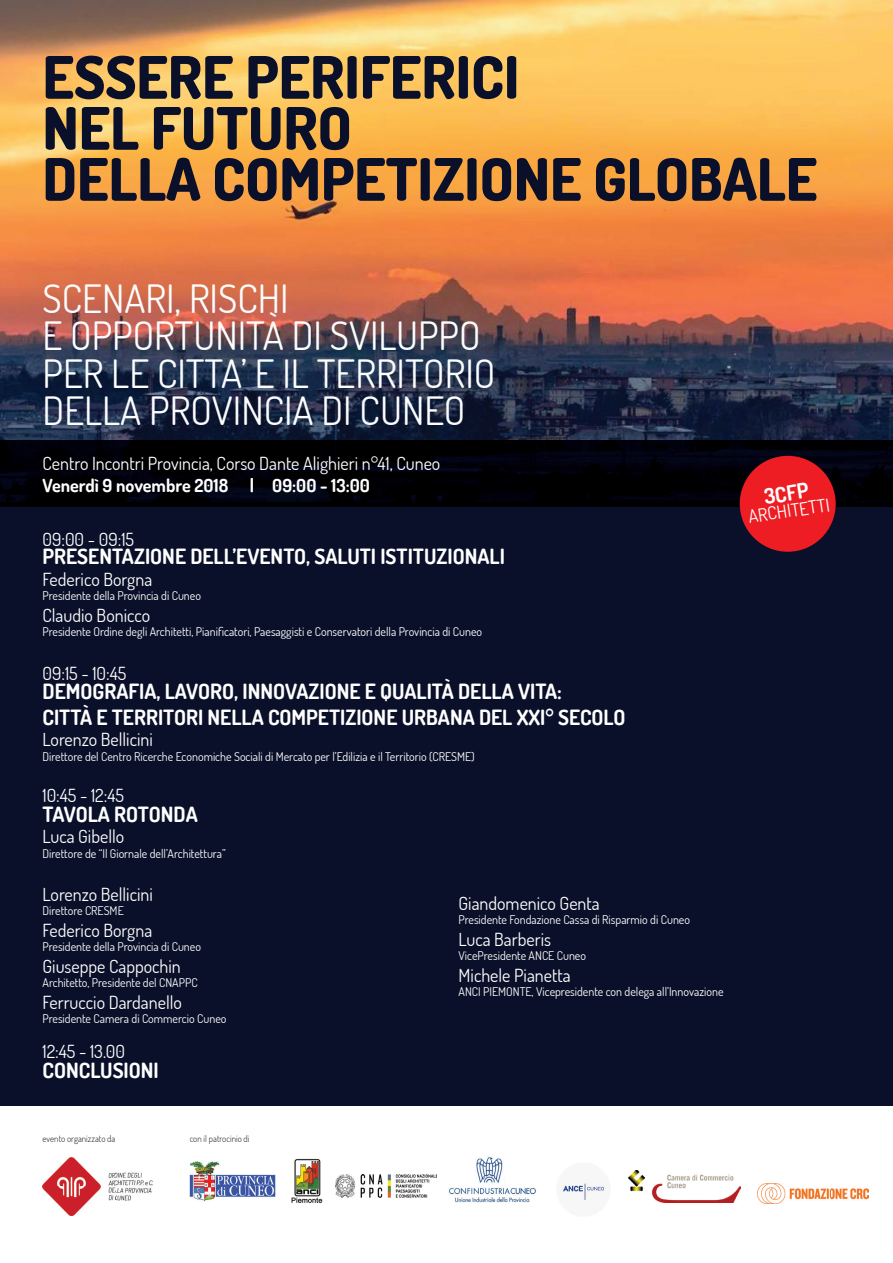
<style>
.page{position:relative;width:893px;height:1263px;background:#fff}
.page>*{position:absolute;margin:0;border:0;box-sizing:border-box;transform-origin:0 0}
.t1{font:800 58.5px/51px "Dosis";color:#0a1029}
.t2{font:39px/37.5px "Dosis";color:#fbfcfe}
.t3{font:700 21px/25.2px "Dosis";color:#fff}
.t4{font:18px "Dosis";color:#fff}
.t5{font:700 18px "Dosis";color:#fff}
.t6{font:12px "Dosis";color:#fff}
.t7{font:300 9px "Dosis";color:#231f20}
</style>
<div class="page">
<div style="left:0;top:502px;width:893px;height:603px;background:#0a1029"></div>
<img style="left:0;top:0;width:893px;height:441px">
<img style="left:43px;top:1157px;width:109px;height:58px">
<img style="left:189px;top:1161px;width:87px;height:41px">
<img style="left:291px;top:1158px;width:32px;height:45px">
<img style="left:561px;top:1182px;width:45px;height:19px">
<img style="left:628px;top:1170px;width:112px;height:32px">
<img style="left:757px;top:1184px;width:111px;height:19px">
<img style="left:449px;top:1187px;width:87px;height:8px">
<img style="left:455px;top:1197px;width:75px;height:6px">
<img style="left:476px;top:1157px;width:27px;height:26px">
<img style="left:335px;top:1175px;width:102px;height:23px">
<div style="left:0;top:502px;width:893px;height:5px;background:#000"></div>
<img style="left:0;top:441px;width:893px;height:61px">
<div style="left:740px;top:456px;width:96px;height:96px;background:#ee1d23;border-radius:50%"></div>
<h1 class="t1" style="left:43px;top:50px;width:776px">ESSERE PERIFERICI<br>NEL FUTURO<br>DELLA COMPETIZIONE GLOBALE</h1>
<h2 class="t2" style="left:43px;top:279px;width:454px">SCENARI, RISCHI<br>E OPPORTUNITÀ DI SVILUPPO<br>PER LE CITTA’ E IL TERRITORIO<br>DELLA PROVINCIA DI CUNEO</h2>
<h3 class="t4" style="left:43px;top:451px;width:399px">Centro Incontri Provincia, Corso Dante Alighieri n°41, Cuneo</h3>
<h3 class="t5" style="left:43px;top:473px;width:329px">Venerdì 9 novembre 2018 | 09:00 - 13:00</h3>
<h3 class="t4" style="left:43px;top:527px;width:93px">09:00 - 09:15</h3>
<h3 class="t3" style="left:43px;top:543px;width:464px">PRESENTAZIONE DELL’EVENTO, SALUTI ISTITUZIONALI</h3>
<h3 class="t4" style="left:43px;top:567px;width:111px">Federico Borgna</h3>
<p class="t6" style="left:43px;top:588px;width:160px">Presidente della Provincia di Cuneo</p>
<h3 class="t4" style="left:43px;top:603px;width:109px">Claudio Bonicco</h3>
<p class="t6" style="left:43px;top:624px;width:441px">Presidente Ordine degli Architetti, Pianificatori, Paesaggisti e Conservatori della Provincia di Cuneo</p>
<h3 class="t4" style="left:43px;top:661px;width:85px">09:15 - 10:45</h3>
<h3 class="t3" style="left:43px;top:678px;width:584px">DEMOGRAFIA, LAVORO, INNOVAZIONE E QUALITÀ DELLA VITA:<br>CITTÀ E TERRITORI NELLA COMPETIZIONE URBANA DEL XXI° SECOLO</h3>
<h3 class="t4" style="left:43px;top:728px;width:112px">Lorenzo Bellicini</h3>
<p class="t6" style="left:43px;top:748px;width:434px">Direttore del Centro Ricerche Economiche Sociali di Mercato per l’Edilizia e il Territorio (CRESME)</p>
<h3 class="t4" style="left:43px;top:784px;width:83px">10:45 - 12:45</h3>
<h3 class="t3" style="left:43px;top:801px;width:157px">TAVOLA ROTONDA</h3>
<h3 class="t4" style="left:43px;top:825px;width:83px">Luca Gibello</h3>
<p class="t6" style="left:43px;top:845px;width:185px">Direttore de “Il Giornale dell’Architettura”</p>
<h3 class="t4" style="left:43px;top:882px;width:112px">Lorenzo Bellicini</h3>
<p class="t6" style="left:43px;top:903px;width:83px">Direttore CRESME</p>
<h3 class="t4" style="left:43px;top:918px;width:111px">Federico Borgna</h3>
<p class="t6" style="left:43px;top:939px;width:160px">Presidente della Provincia di Cuneo</p>
<h3 class="t4" style="left:43px;top:954px;width:140px">Giuseppe Cappochin</h3>
<p class="t6" style="left:43px;top:975px;width:157px">Architetto, Presidente del CNAPPC</p>
<h3 class="t4" style="left:43px;top:990px;width:141px">Ferruccio Dardanello</h3>
<p class="t6" style="left:43px;top:1011px;width:185px">Presidente Camera di Commercio Cuneo</p>
<h3 class="t4" style="left:43px;top:1039px;width:84px">12:45 - 13.00</h3>
<h3 class="t3" style="left:43px;top:1057px;width:118px">CONCLUSIONI</h3>
<h3 class="t4" style="left:458px;top:891px;width:143px">Giandomenico Genta</h3>
<p class="t6" style="left:458px;top:912px;width:233px">Presidente Fondazione Cassa di Risparmio di Cuneo</p>
<h3 class="t4" style="left:458px;top:927px;width:94px">Luca Barberis</h3>
<p class="t6" style="left:458px;top:948px;width:129px">VicePresidente ANCE Cuneo</p>
<h3 class="t4" style="left:458px;top:963px;width:114px">Michele Pianetta</h3>
<p class="t6" style="left:458px;top:984px;width:267px">ANCI PIEMONTE, Vicepresidente con delega all’Innovazione</p>
<p class="t7" style="left:43px;top:1133px;width:74px">evento organizzato da</p>
<p class="t7" style="left:190px;top:1133px;width:61px">con il patrocinio di</p>
<h3 class="t3" style="left:762px;top:484px;width:46px;rotate:-9deg">3CFP</h3>
<h3 class="t4" style="left:747px;top:505px;width:83px;rotate:-9deg">ARCHITETTI</h3>
</div>
